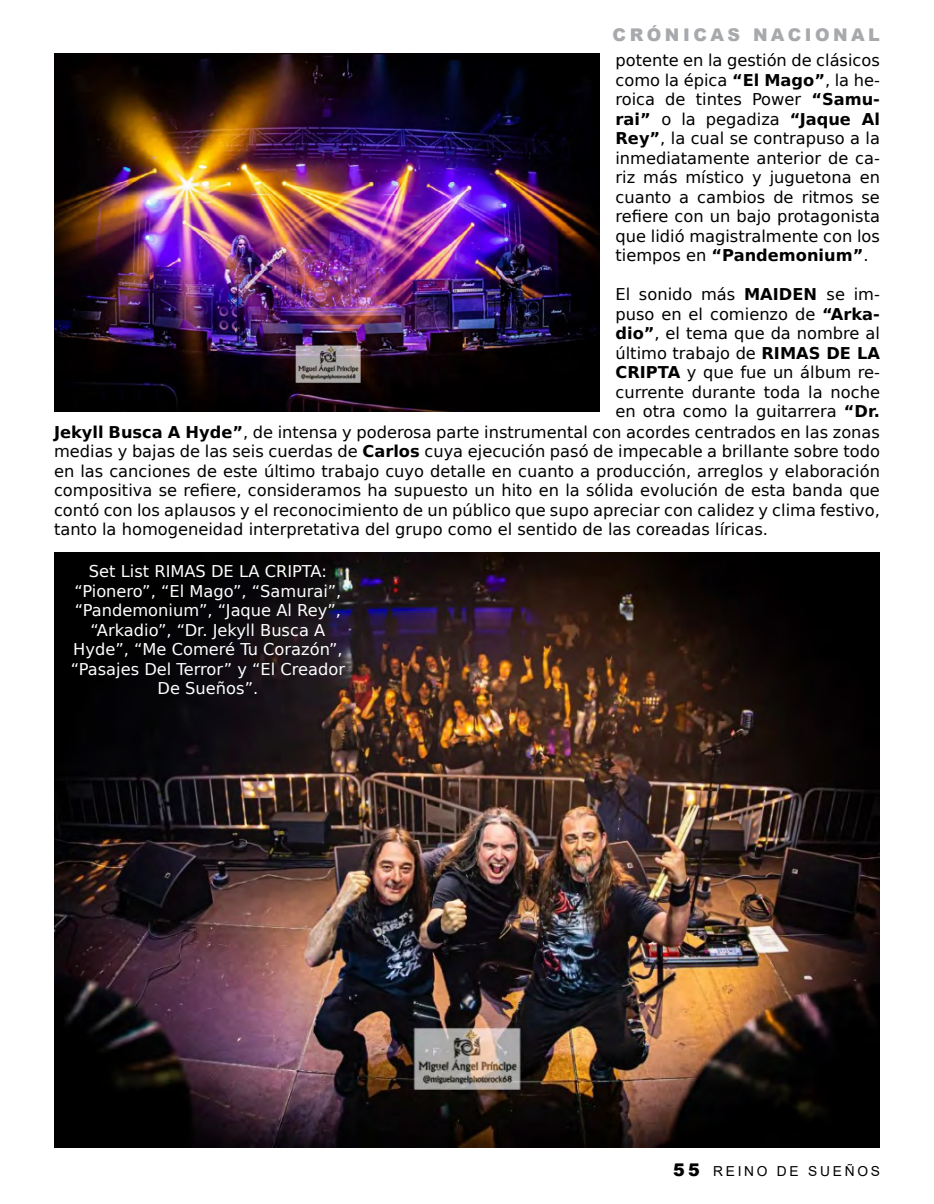
<style>
.page{position:relative;width:934px;height:1204px;background:#fff}
.page>*{position:absolute;margin:0;border:0;box-sizing:border-box;transform-origin:0 0}
.t1{font:900 17.5px "Arial";letter-spacing:.2em;color:#a7a9ac}
.t2{font:16.25px/19.5px "DejaVu Sans";color:#000;text-align:justify}
.t3{font:16.25px/19.5px "DejaVu Sans";color:#fff;text-align:center}
.t4{font:13.75px "Arial";letter-spacing:.2em;color:#000}
.s1{font-weight:700}
.s2{font-weight:900;font-size:17.5px}
</style>
<div class="page">
<img style="left:54px;top:54px;width:545px;height:358px">
<img style="left:54px;top:552px;width:826px;height:595px">
<p class="t1" style="left:612px;top:22px;width:269px">CRÓNICAS NACIONAL</p>
<p class="t2" style="left:615px;top:50px;width:266px">potente en la gestión de clásicos como la épica <span class="s1">“El Mago”</span>, la he&shy;roica de tintes Power <span class="s1">“Samu&shy;rai”</span> o la pegadiza <span class="s1">“Jaque Al Rey”</span>, la cual se contrapuso a la inmediatamente anterior de ca&shy;riz más místico y juguetona en cuanto a cambios de ritmos se refiere con un bajo protagonista que lidió magistralmente con los tiempos en <span class="s1">“Pandemonium”</span>.</p>
<p class="t2" style="left:615px;top:284px;width:266px">El sonido más <span class="s1">MAIDEN</span> se im-</p>
<p class="t2" style="left:615px;top:304px;width:266px">puso en el comienzo de <span class="s1">“Arka-</span></p>
<p class="t2" style="left:615px;top:323px;width:266px"><span class="s1">dio”</span>, el tema que da nombre al</p>
<p class="t2" style="left:615px;top:343px;width:266px">último trabajo de <span class="s1">RIMAS DE LA</span></p>
<p class="t2" style="left:615px;top:362px;width:266px"><span class="s1">CRIPTA</span> y que fue un álbum re-</p>
<p class="t2" style="left:615px;top:382px;width:266px">currente durante toda la noche</p>
<p class="t2" style="left:615px;top:401px;width:266px">en otra como la guitarrera <span class="s1">“Dr.</span></p>
<p class="t2" style="left:54px;top:422px;width:827px"><span class="s1">Jekyll Busca A Hyde”</span>, de intensa y poderosa parte instrumental con acordes centrados en las zonas</p>
<p class="t2" style="left:54px;top:441px;width:827px">medias y bajas de las seis cuerdas de <span class="s1">Carlos</span> cuya ejecución pasó de impecable a brillante sobre todo</p>
<p class="t2" style="left:54px;top:461px;width:827px">en las canciones de este último trabajo cuyo detalle en cuanto a producción, arreglos y elaboración</p>
<p class="t2" style="left:54px;top:480px;width:827px">compositiva se refiere, consideramos ha supuesto un hito en la sólida evolución de esta banda que</p>
<p class="t2" style="left:54px;top:500px;width:827px">contó con los aplausos y el reconocimiento de un público que supo apreciar con calidez y clima festivo,</p>
<p class="t2" style="left:54px;top:519px;width:715px">tanto la homogeneidad interpretativa del grupo como el sentido de las coreadas líricas.</p>
<p class="t3" style="left:71px;top:561px;width:276px">Set List RIMAS DE LA CRIPTA: “Pionero”, “El Mago”, “Samurai”, “Pandemonium”, “Jaque Al Rey”, “Arkadio”, “Dr. Jekyll Busca A<br>Hyde”, “Me Comeré Tu Corazón”, “Pasajes Del Terror” y “El Creador<br>De Sueños”.</p>
<p class="t4" style="left:673px;top:1161px;width:208px"><span class="s2">55</span> REINO DE SUEÑOS</p>
</div>
